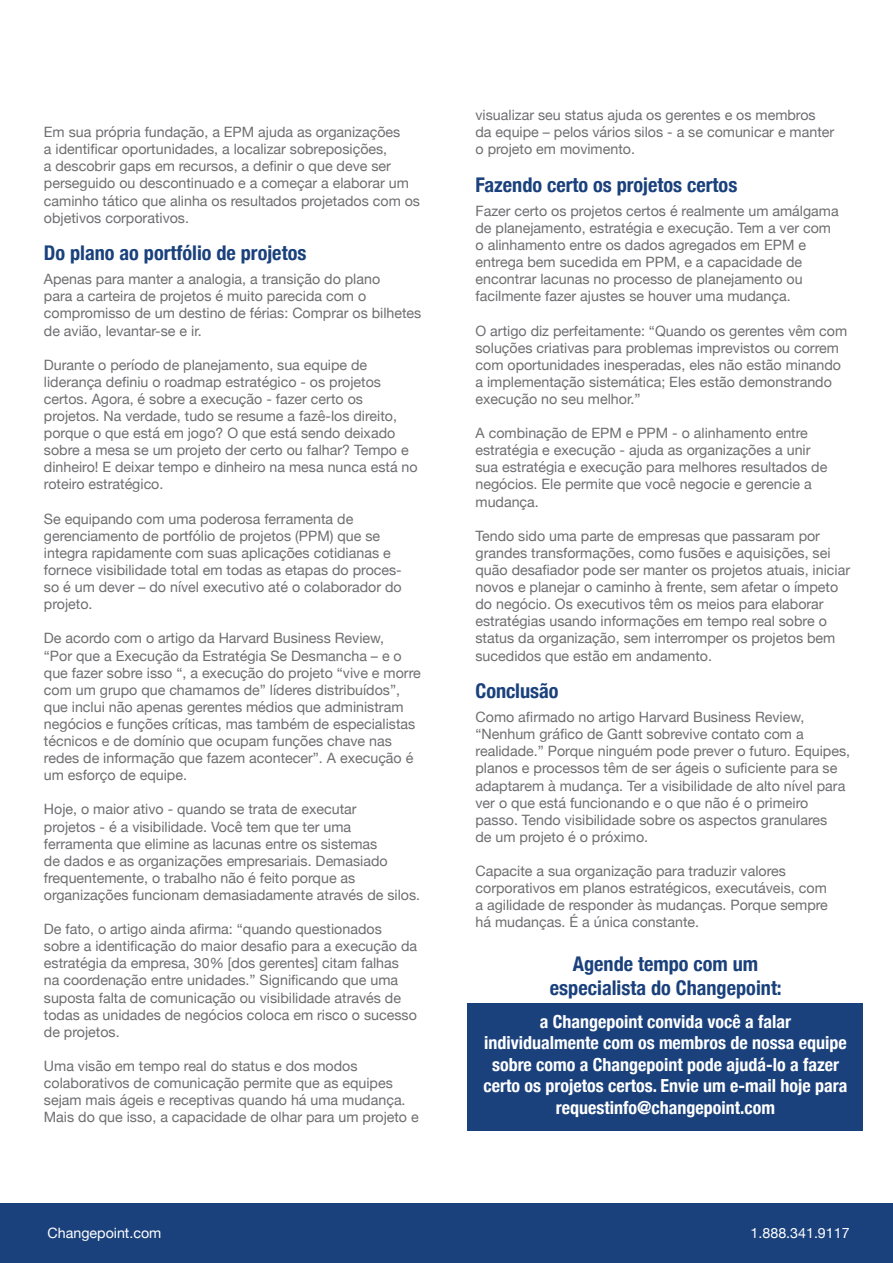
<style>
.page{position:relative;width:893px;height:1263px;background:#fff}
.page>*{position:absolute;margin:0;border:0;box-sizing:border-box;transform-origin:0 0}
.Sub-head{font:700 condensed 20.25px/24.3px "Helvetica Neue";color:#1a417c;text-align:center}
.Sub-head-2{font:700 condensed 18px/21.6px "Helvetica Neue";color:#fff;text-align:center}
.body-copy{font:14.25px/17.1px "Helvetica Neue";color:#6e6d70}
.body-copy-2{font:14.25px "Helvetica Neue";color:#fff}
</style>
<div class="page">
<div style="left:0;top:1203px;width:893px;height:60px;background:#1a417c"></div>
<div style="left:467px;top:1003px;width:396px;height:128px;background:#1a417c"></div>
<p class="body-copy" style="left:44px;top:124px;width:378px">Em sua própria fundação, a EPM ajuda as organizações<br>a identificar oportunidades, a localizar sobreposições,<br>a descobrir gaps em recursos, a definir o que deve ser perseguido ou descontinuado e a começar a elaborar um caminho tático que alinha os resultados projetados com os objetivos corporativos.</p>
<p class="Sub-head" style="left:44px;top:240px;width:264px">Do plano ao portfólio de projetos</p>
<p class="body-copy" style="left:44px;top:271px;width:379px">Apenas para manter a analogia, a transição do plano<br>para a carteira de projetos é muito parecida com o compromisso de um destino de férias: Comprar os bilhetes de avião, levantar-se e ir.</p>
<p class="body-copy" style="left:44px;top:357px;width:375px">Durante o período de planejamento, sua equipe de liderança definiu o roadmap estratégico - os projetos certos. Agora, é sobre a execução - fazer certo os projetos. Na verdade, tudo se resume a fazê-los direito, porque o que está em jogo? O que está sendo deixado sobre a mesa se um projeto der certo ou falhar? Tempo e dinheiro! E deixar tempo e dinheiro na mesa nunca está no roteiro estratégico.</p>
<p class="body-copy" style="left:44px;top:511px;width:359px">Se equipando com uma poderosa ferramenta de gerenciamento de portfólio de projetos (PPM) que se integra rapidamente com suas aplicações cotidianas e fornece visibilidade total em todas as etapas do proces&shy;so é um dever – do nível executivo até o colaborador do projeto.</p>
<p class="body-copy" style="left:44px;top:631px;width:378px">De acordo com o artigo da Harvard Business Review,<br>“Por que a Execução da Estratégia Se Desmancha – e o que fazer sobre isso “, a execução do projeto “vive e morre com um grupo que chamamos de” líderes distribuídos”, que inclui não apenas gerentes médios que administram negócios e funções críticas, mas também de especialistas técnicos e de domínio que ocupam funções chave nas redes de informação que fazem acontecer”. A execução é um esforço de equipe.</p>
<p class="body-copy" style="left:44px;top:802px;width:378px">Hoje, o maior ativo - quando se trata de executar<br>projetos - é a visibilidade. Você tem que ter uma ferramenta que elimine as lacunas entre os sistemas<br>de dados e as organizações empresariais. Demasiado frequentemente, o trabalho não é feito porque as organizações funcionam demasiadamente através de silos.</p>
<p class="body-copy" style="left:44px;top:921px;width:375px">De fato, o artigo ainda afirma: “quando questionados sobre a identificação do maior desafio para a execução da estratégia da empresa, 30% [dos gerentes] citam falhas na coordenação entre unidades.” Significando que uma suposta falta de comunicação ou visibilidade através de todas as unidades de negócios coloca em risco o sucesso de projetos.</p>
<p class="body-copy" style="left:44px;top:1058px;width:376px">Uma visão em tempo real do status e dos modos colaborativos de comunicação permite que as equipes sejam mais ágeis e receptivas quando há uma mudança.<br>Mais do que isso, a capacidade de olhar para um projeto e</p>
<p class="body-copy" style="left:475px;top:107px;width:360px">visualizar seu status ajuda os gerentes e os membros da equipe – pelos vários silos - a se comunicar e manter o projeto em movimento.</p>
<p class="Sub-head" style="left:475px;top:171px;width:263px">Fazendo certo os projetos certos</p>
<p class="body-copy" style="left:475px;top:203px;width:365px">Fazer certo os projetos certos é realmente um amálgama de planejamento, estratégia e execução. Tem a ver com o alinhamento entre os dados agregados em EPM e entrega bem sucedida em PPM, e a capacidade de encontrar lacunas no processo de planejamento ou facilmente fazer ajustes se houver uma mudança.</p>
<p class="body-copy" style="left:475px;top:323px;width:373px">O artigo diz perfeitamente: “Quando os gerentes vêm com soluções criativas para problemas imprevistos ou correm com oportunidades inesperadas, eles não estão minando a implementação sistemática; Eles estão demonstrando execução no seu melhor.”</p>
<p class="body-copy" style="left:475px;top:425px;width:353px">A combinação de EPM e PPM - o alinhamento entre estratégia e execução - ajuda as organizações a unir sua estratégia e execução para melhores resultados de negócios. Ele permite que você negocie e gerencie a mudança.</p>
<p class="body-copy" style="left:475px;top:528px;width:376px">Tendo sido uma parte de empresas que passaram por grandes transformações, como fusões e aquisições, sei quão desafiador pode ser manter os projetos atuais, iniciar novos e planejar o caminho à frente, sem afetar o ímpeto do negócio. Os executivos têm os meios para elaborar estratégias usando informações em tempo real sobre o status da organização, sem interromper os projetos bem sucedidos que estão em andamento.</p>
<p class="Sub-head" style="left:475px;top:677px;width:85px">Conclusão</p>
<p class="body-copy" style="left:475px;top:709px;width:376px">Como afirmado no artigo Harvard Business Review, “Nenhum gráfico de Gantt sobrevive contato com a realidade.” Porque ninguém pode prever o futuro. Equipes, planos e processos têm de ser ágeis o suficiente para se adaptarem à mudança. Ter a visibilidade de alto nível para ver o que está funcionando e o que não é o primeiro passo. Tendo visibilidade sobre os aspectos granulares<br>de um projeto é o próximo.</p>
<p class="body-copy" style="left:475px;top:863px;width:354px">Capacite a sua organização para traduzir valores corporativos em planos estratégicos, executáveis, com a agilidade de responder às mudanças. Porque sempre há mudanças. É a única constante.</p>
<p class="Sub-head" style="left:550px;top:950px;width:233px">Agende tempo com um especialista do Changepoint:</p>
<p class="Sub-head-2" style="left:484px;top:1009px;width:365px">a Changepoint convida você a falar individualmente com os membros de nossa equipe sobre como a Changepoint pode ajudá-lo a fazer certo os projetos certos. Envie um e-mail hoje para requestinfo@changepoint.com</p>
<p class="body-copy-2" style="left:48px;top:1223px;width:115px">Changepoint.com</p>
<p class="body-copy-2" style="left:751px;top:1223px;width:101px">1.888.341.9117</p>
</div>
